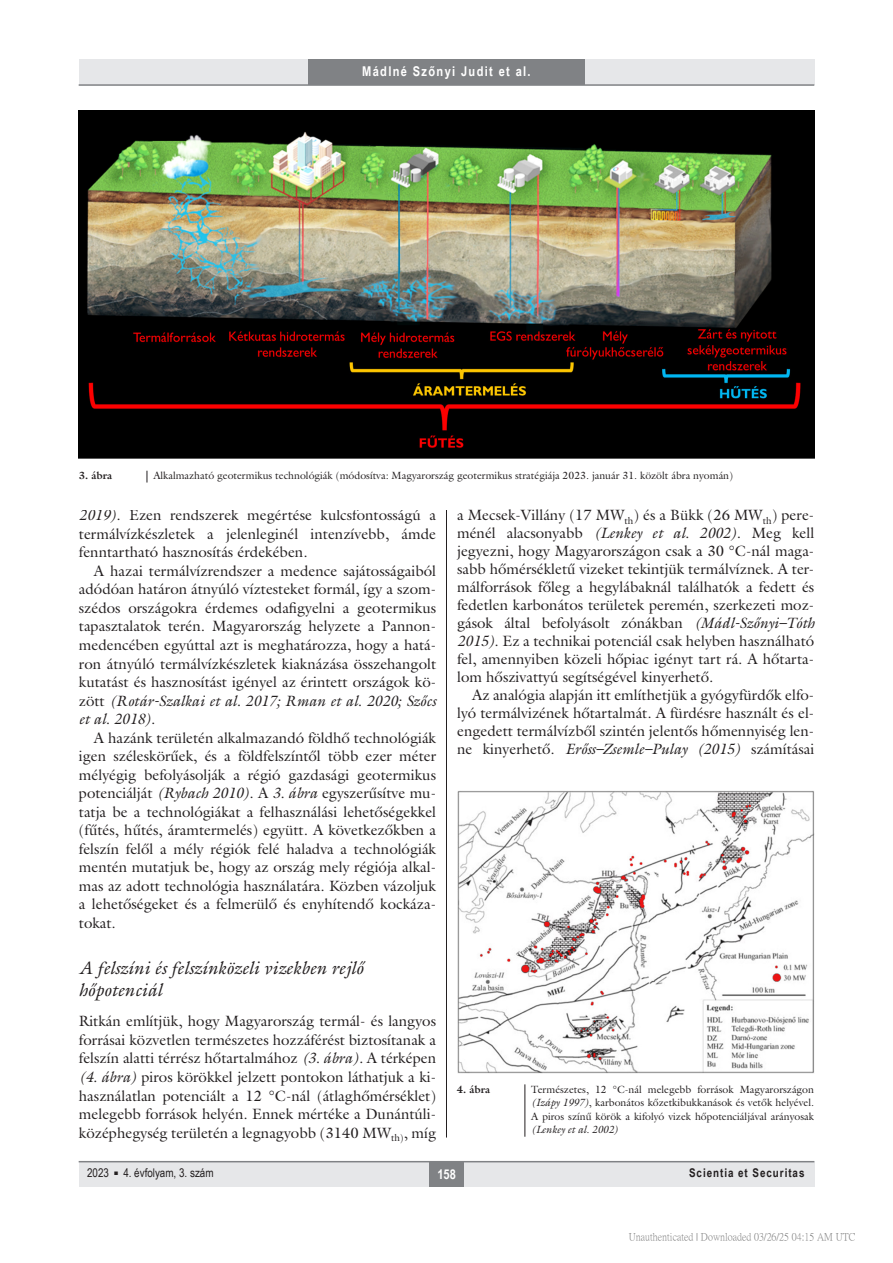
<style>
.page{position:relative;width:893px;height:1263px;background:#fff}
.page>*{position:absolute;margin:0;border:0;box-sizing:border-box;transform-origin:0 0}
.alcimkurziv{font:italic 18px/22px "Galliard Reg";color:#231f20}
.Body_Text{font:15px/18.5px "Galliard Reg";color:#231f20;text-align:justify}
.Body_tompa{font:15px/18px "Galliard Reg";color:#231f20;text-align:justify}
.t1{font:700 13.5px "Arial Narrow";letter-spacing:.1em;color:#fff}
.t2{font:12px "Arial Narrow";color:#231f20}
.t3{font:700 12px "Arial Narrow";letter-spacing:.08em;color:#231f20}
.kepalairas2{font:10.5px/13.5px "Galliard Reg";color:#231f20;text-align:justify}
.t4{font:10.5px "P Ming Li U";color:rgb(0 0 0/.5)}
.kepalairas1{font:700 10.5px "Galliard Reg";color:#231f20}
.s1{font-style:italic}
</style>
<div class="page">
<div style="left:79px;top:1161px;width:735px;height:25px;background:#e6e7e9"></div>
<hr style="left:79px;top:1161px;width:735px;height:1px;background:#808285">
<div style="left:430px;top:1161px;width:34px;height:25px;background:#808285"></div>
<div style="left:79px;top:60px;width:735px;height:25px;background:#e6e7e9"></div>
<div style="left:308px;top:60px;width:277px;height:25px;background:#808285"></div>
<hr style="left:79px;top:84px;width:735px;height:2px;background:#808285">
<hr style="left:446px;top:111px;width:1px;height:1026px;background:#231f20">
<img style="left:79px;top:111px;width:736px;height:347px">
<hr style="left:524px;top:1084px;width:1px;height:53px;background:#231f20">
<img style="left:457px;top:791px;width:357px;height:282px">
<p class="t1" style="left:362px;top:61px;width:170px">Mádlné Szőnyi Judit et al.</p>
<p class="kepalairas1" style="left:79px;top:469px;width:35px">3. ábra</p>
<p class="kepalairas2" style="left:153px;top:469px;width:581px">Alkalmazható geotermikus technológiák (módosítva: Magyarország geotermikus stratégiája 2023. január 31. közölt ábra nyomán)</p>
<p class="Body_Text" style="left:79px;top:506px;width:359px"><span class="s1">2019)</span>. Ezen rendszerek megértése kulcsfontosságú a termálvízkészletek a jelenleginél intenzívebb, ámde fenntartható hasznosítás érdekében.</p>
<p class="Body_Text" style="left:79px;top:561px;width:359px;text-indent:15px">A hazai termálvízrendszer a medence sajátosságaiból adódóan határon átnyúló víztesteket formál, így a szom&shy;szédos országokra érdemes odafigyelni a geotermikus tapasztalatok terén. Magyarország helyzete a Pannon&shy;medencében egyúttal azt is meghatározza, hogy a hatá&shy;ron átnyúló termálvízkészletek kiaknázása összehangolt kutatást és hasznosítást igényel az érintett országok kö&shy;zött <span class="s1">(Rotár-Szalkai et al. 2017; Rman et al. 2020; Szőcs et al. 2018)</span>.</p>
<p class="Body_Text" style="left:79px;top:728px;width:359px;text-align:left;text-indent:15px">A hazánk területén alkalmazandó földhő technológiák igen széleskörűek, és a földfelszíntől több ezer méter mélyégig befolyásolják a régió gazdasági geotermikus potenciálját <span class="s1">(Rybach 2010)</span>. A <span class="s1">3. ábra</span> egyszerűsítve mu&shy;tatja be a technológiákat a felhasználási lehetőségekkel (fűtés, hűtés, áramtermelés) együtt. A következőkben a felszín felől a mély régiók felé haladva a technológiák mentén mutatjuk be, hogy az ország mely régiója alkal&shy;mas az adott technológia használatára. Közben vázoljuk a lehetőségeket és a felmerülő és enyhítendő kockáza&shy;tokat.</p>
<p class="alcimkurziv" style="left:79px;top:956px;width:286px">A felszíni és felszínközeli vizekben rejlő hőpotenciál</p>
<p class="Body_tompa" style="left:79px;top:1012px;width:359px;line-height:18.5px">Ritkán említjük, hogy Magyarország termál- és langyos forrásai közvetlen természetes hozzáférést biztosítanak a felszín alatti térrész hőtartalmához <span class="s1">(3. ábra).</span> A térképen <span class="s1">(4. ábra)</span> piros körökkel jelzett pontokon láthatjuk a ki&shy;használatlan potenciált a 12 °C-nál (átlaghőmérséklet) melegebb források helyén. Ennek mértéke a Dunántúli&shy;középhegység területén a legnagyobb (3140 MW<sub>th)</sub>, míg</p>
<p class="Body_tompa" style="left:457px;top:506px;width:359px">a Mecsek-Villány (17 MW<sub>th</sub>) és a Bükk (26 MW<sub>th</sub>) pere&shy;ménél alacsonyabb <span class="s1">(Lenkey et al. 2002)</span>. Meg kell jegyezni, hogy Magyarországon csak a 30 °C-nál maga&shy;sabb hőmérsékletű vizeket tekintjük termálvíznek. A ter&shy;málforrások főleg a hegylábaknál találhatók a fedett és fedetlen karbonátos területek peremén, szerkezeti moz&shy;gások által befolyásolt zónákban <span class="s1">(Mádl-Szőnyi–Tóth 2015)</span>. Ez a technikai potenciál csak helyben használható fel, amennyiben közeli hőpiac igényt tart rá. A hőtarta&shy;lom hőszivattyú segítségével kinyerhető.</p>
<p class="Body_Text" style="left:457px;top:686px;width:359px;line-height:18px;text-indent:15px">Az analógia alapján itt említhetjük a gyógyfürdők elfo&shy;lyó termálvizének hőtartalmát. A fürdésre használt és el&shy;engedett termálvízből szintén jelentős hőmennyiség len&shy;ne kinyerhető. <span class="s1">Erőss–Zsemle–Pulay (2015)</span> számításai</p>
<p class="kepalairas1" style="left:457px;top:1082px;width:35px">4. ábra</p>
<p class="kepalairas2" style="left:531px;top:1082px;width:284px">Természetes, 12 °C-nál melegebb források Magyarországon <span class="s1">(Izápy 1997)</span>, karbonátos kőzetkibukkanások és vetők helyével.<br>A piros színű körök a kifolyó vizek hőpotenciáljával arányosak <span class="s1">(Lenkey et al. 2002)</span></p>
<p class="t2" style="left:87px;top:1164px;width:128px">2023 <sup>■</sup> 4. évfolyam, 3. szám</p>
<p class="t1" style="left:437px;top:1163px;width:20px">158</p>
<p class="t3" style="left:689px;top:1164px;width:117px">Scientia et Securitas</p>
<p class="t4" style="left:629px;top:1232px;width:228px">Unauthenticated | Downloaded 03/26/25 04:15 AM UTC</p>
</div>
